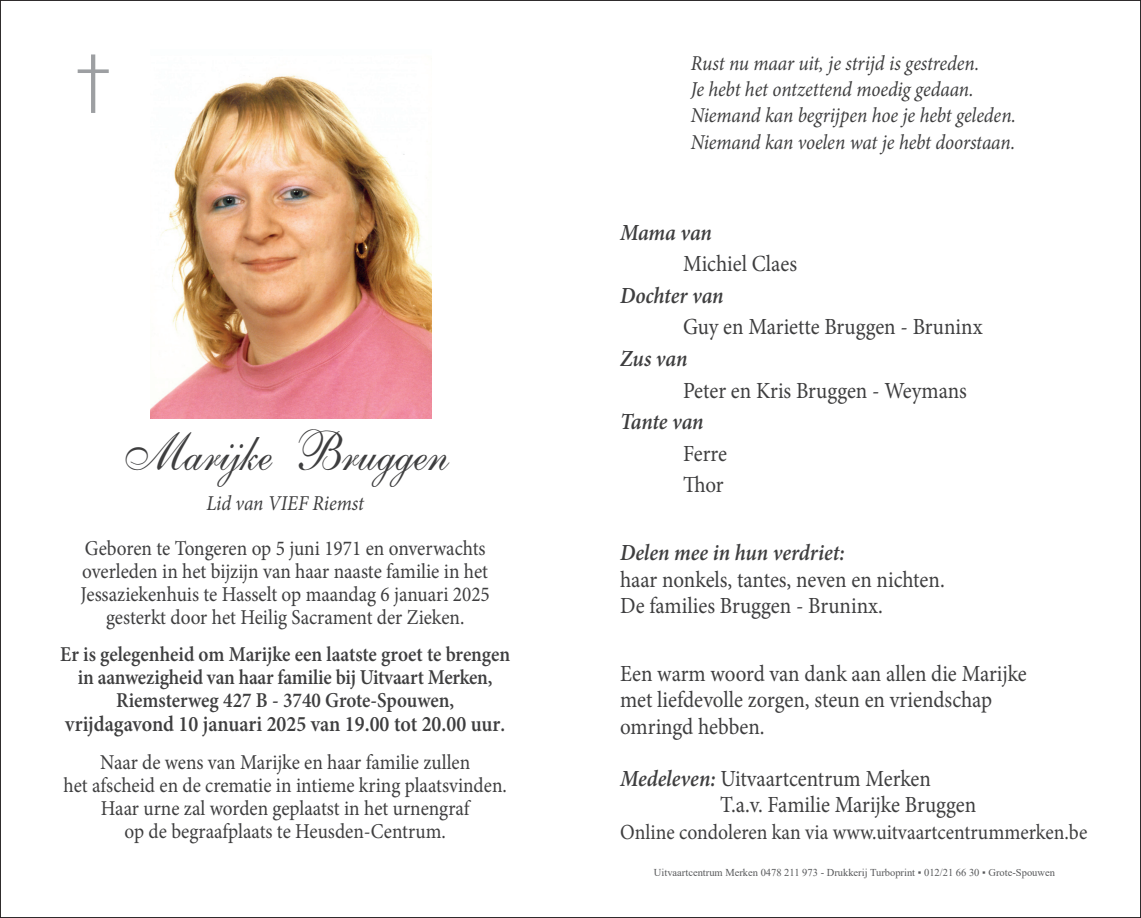
<style>
.page{position:relative;width:1141px;height:918px;background:#fff}
.page>*{position:absolute;margin:0;border:0;box-sizing:border-box;transform-origin:0 0}
.t1{font:300 67.55px "Helvetica Neue";color:#9d9fa2}
.t2{font:53.9px "ALS Script";color:#3e3e3f;scale:.91 1}
.t3{font:23.1px/26.2px "Minion Pro";color:#3e3e3f;scale:.91 1}
.t4{font:italic 600 23.1px "Minion Pro";letter-spacing:-.01em;color:#3e3e3f;scale:.91 1}
.t5{font:600 22.05px "Minion Pro";color:#3e3e3f;scale:.91 1}
.t6{font:21.53px "Minion Pro";color:#3e3e3f;scale:.91 1}
.t7{font:21.18px/23.1px "Minion Pro";color:#3e3e3f;text-align:center;scale:.91 1}
.t8{font:italic 21.18px/26.2px "Minion Pro";letter-spacing:-.005em;color:#3e3e3f;scale:.91 1}
.t9{font:600 21.18px/23.1px "Minion Pro";letter-spacing:-.005em;color:#3e3e3f;text-align:center;scale:.91 1}
.t10{font:10.5px "Times New Roman";color:#57585a}
.s1{font-size:21.18px}
.s2{font-weight:600;font-style:italic}
</style>
<div class="page">
<img style="left:150px;top:75px;width:282px;height:344px">
<h1 class="t1" style="left:74px;top:37px;width:39px">†</h1>
<p class="t8" style="left:691px;top:50px;width:359px">Rust nu maar uit, je strijd is gestreden.<br>Je hebt het ontzettend moedig gedaan.<br>Niemand kan begrijpen hoe je hebt geleden.<br>Niemand kan voelen wat je hebt doorstaan.</p>
<h2 class="t2" style="left:121px;top:429px;width:362px">Marijke Bruggen</h2>
<p class="t8" style="left:206px;top:490px;width:175px">Lid van VIEF Riemst</p>
<p class="t7" style="left:81px;top:536px;width:451px">Geboren te Tongeren op 5 juni 1971 en onverwachts overleden in het bijzijn van haar naaste familie in het Jessaziekenhuis te Hasselt op maandag 6 januari 2025 gesterkt door het Heilig Sacrament der Zieken.</p>
<p class="t9" style="left:60px;top:642px;width:496px">Er is gelegenheid om Marijke een laatste groet te brengen in aanwezigheid van haar familie bij Uitvaart Merken,<br>Riemsterweg 427 B - 3740 Grote-Spouwen,</p>
<p class="t5" style="left:65px;top:709px;width:485px">vrijdagavond 10 januari 2025 van 19.00 tot 20.00 uur<span class="s1">.</span></p>
<p class="t7" style="left:64px;top:750px;width:489px">Naar de wens van Marijke en haar familie zullen<br>het afscheid en de crematie in intieme kring plaatsvinden.<br>Haar urne zal worden geplaatst in het urnengraf<br>op de begraafplaats te Heusden-Centrum.</p>
<p class="t4" style="left:620px;top:216px;width:102px">Mama van</p>
<p class="t3" style="left:683px;top:251px;width:127px">Michiel Claes</p>
<p class="t4" style="left:620px;top:279px;width:115px">Dochter van</p>
<p class="t3" style="left:683px;top:314px;width:331px">Guy en Mariette Bruggen - Bruninx</p>
<p class="t4" style="left:620px;top:342px;width:76px">Zus van</p>
<p class="t3" style="left:683px;top:377px;width:313px">Peter en Kris Bruggen - Weymans</p>
<p class="t4" style="left:620px;top:405px;width:93px">Tante van</p>
<p class="t3" style="left:683px;top:437px;width:50px;line-height:31.5px">Ferre<br>Thor</p>
<p class="t4" style="left:620px;top:537px;width:248px">Delen mee in hun verdriet:</p>
<p class="t3" style="left:620px;top:566px;width:358px">haar nonkels, tantes, neven en nichten.<br>De families Bruggen - Bruninx.</p>
<p class="t3" style="left:620px;top:661px;width:448px">Een warm woord van dank aan allen die Marijke met liefdevolle zorgen, steun en vriendschap omringd hebben.</p>
<p class="t3" style="left:720px;top:766px;width:283px;text-indent:-100px"><span class="s2">Medeleven:</span> Uitvaartcentrum Merken<br>T.a.v. Familie Marijke Bruggen</p>
<p class="t6" style="left:620px;top:817px;width:515px">Online condoleren kan via www.uitvaartcentrummerken.be</p>
<p class="t10" style="left:654px;top:864px;width:403px">Uitvaartcentrum Merken 0478 211 973 - Drukkerij Turboprint ▪ 012/21 66 30 ▪ Grote-Spouwen</p>
</div>
